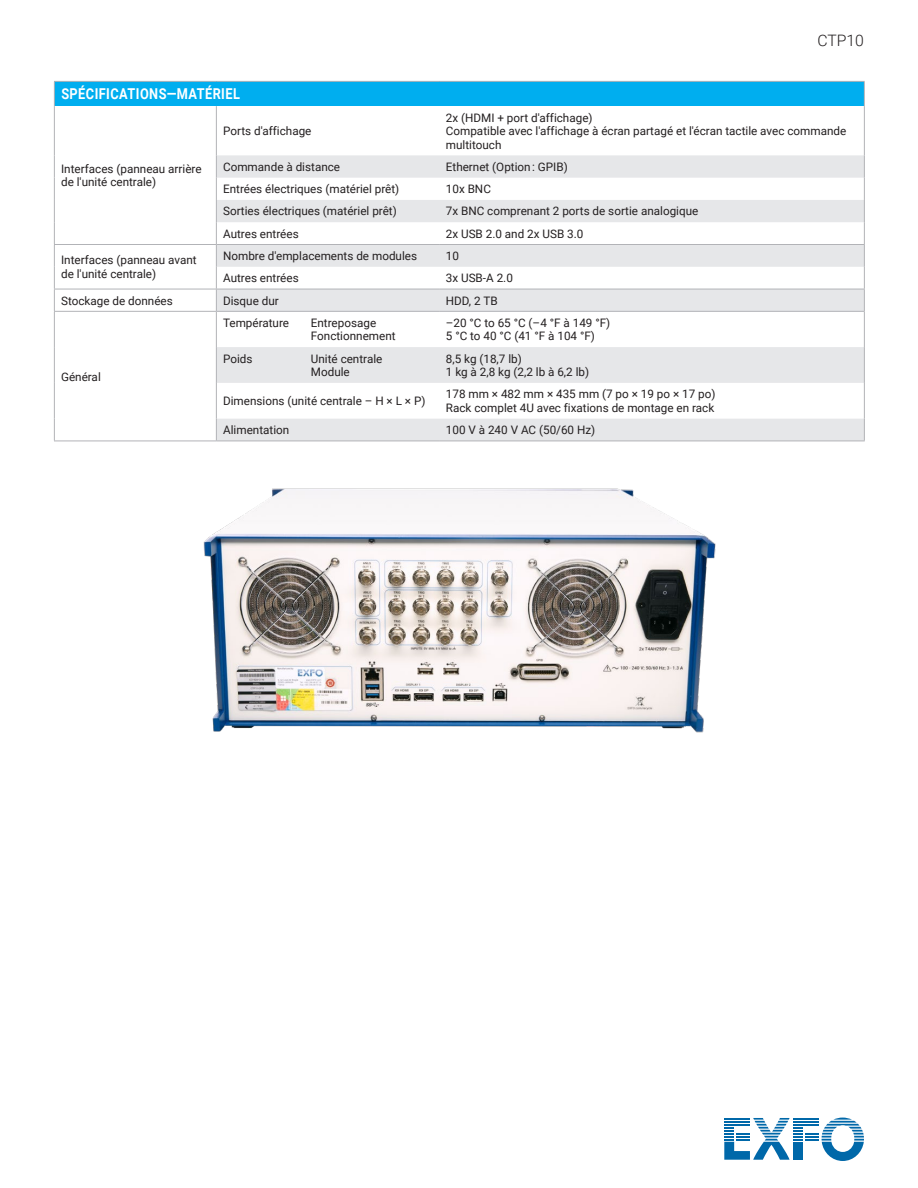
<style>
.page{position:relative;width:918px;height:1188px;background:#fff}
.page>*{position:absolute;margin:0;border:0;box-sizing:border-box;transform-origin:0 0}
.t1{font:300 15.75px "Roboto";color:#231f20}
.t2{font:700 15px "Roboto";letter-spacing:.035em;color:#fff;scale:.85 1}
.t3{font:11.7px/13.5px "Roboto";color:#231f20}
</style>
<div class="page">
<svg style="left:724px;top:1118px;width:140px;height:43px"></svg>
<hr style="left:724px;top:1124px;width:26px;height:2px;background:#0068a9">
<img style="left:203px;top:488px;width:513px;height:245px">
<div style="left:54px;top:81px;width:810px;height:25px;background:#00aeef"></div>
<svg style="left:55px;top:199px;width:161px;height:242px"></svg>
<svg style="left:217px;top:155px;width:647px;height:286px;fill:#e6e7e9"></svg>
<hr style="left:54px;top:81px;width:162px;height:1px;background:#b2b3b7">
<svg style="left:54px;top:82px;width:1px;height:24px"></svg>
<hr style="left:216px;top:81px;width:223px;height:1px;background:#b2b3b7">
<hr style="left:439px;top:81px;width:426px;height:1px;background:#b2b3b7">
<svg style="left:864px;top:82px;width:1px;height:24px"></svg>
<hr style="left:54px;top:106px;width:1px;height:49px;background:#b2b3b7">
<hr style="left:864px;top:106px;width:1px;height:49px;background:#b2b3b7">
<hr style="left:54px;top:312px;width:1px;height:35px;background:#b2b3b7">
<hr style="left:864px;top:312px;width:1px;height:35px;background:#b2b3b7">
<hr style="left:54px;top:347px;width:1px;height:36px;background:#b2b3b7">
<hr style="left:864px;top:347px;width:1px;height:36px;background:#b2b3b7">
<hr style="left:54px;top:383px;width:1px;height:36px;background:#b2b3b7">
<hr style="left:864px;top:383px;width:1px;height:36px;background:#b2b3b7">
<svg style="left:54px;top:419px;width:1px;height:22px"></svg>
<svg style="left:864px;top:419px;width:1px;height:22px"></svg>
<hr style="left:439px;top:441px;width:426px;height:1px;background:#b2b3b7">
<hr style="left:54px;top:244px;width:162px;height:1px;background:#b2b3b7">
<svg style="left:54px;top:155px;width:1px;height:156px"></svg>
<hr style="left:54px;top:289px;width:162px;height:1px;background:#b2b3b7">
<hr style="left:216px;top:244px;width:223px;height:1px;background:#b2b3b7">
<hr style="left:216px;top:289px;width:223px;height:1px;background:#b2b3b7">
<hr style="left:439px;top:244px;width:426px;height:1px;background:#b2b3b7">
<hr style="left:439px;top:289px;width:426px;height:1px;background:#b2b3b7">
<svg style="left:864px;top:155px;width:1px;height:156px"></svg>
<hr style="left:439px;top:311px;width:426px;height:1px;background:#b2b3b7">
<hr style="left:54px;top:311px;width:162px;height:1px;background:#b2b3b7">
<hr style="left:54px;top:441px;width:162px;height:1px;background:#b2b3b7">
<hr style="left:216px;top:311px;width:223px;height:1px;background:#b2b3b7">
<hr style="left:216px;top:441px;width:223px;height:1px;background:#b2b3b7">
<hr style="left:216px;top:106px;width:1px;height:49px;background:#b2b3b7">
<svg style="left:216px;top:155px;width:1px;height:156px"></svg>
<hr style="left:216px;top:312px;width:1px;height:35px;background:#b2b3b7">
<hr style="left:216px;top:347px;width:1px;height:36px;background:#b2b3b7">
<hr style="left:216px;top:383px;width:1px;height:36px;background:#b2b3b7">
<svg style="left:216px;top:419px;width:1px;height:22px"></svg>
<p class="t2" style="left:61px;top:84px;width:212px">SPÉCIFICATIONS—MATÉRIEL</p>
<p class="t3" style="left:223px;top:124px;width:90px">Ports d'affichage</p>
<h1 class="t1" style="left:817px;top:30px;width:48px">CTP10</h1>
<p class="t3" style="left:446px;top:110px;width:402px">2x (HDMI + port d'affichage)<br>Compatible avec l'affichage à écran partagé et l'écran tactile avec commande multitouch</p>
<p class="t3" style="left:61px;top:162px;width:142px">Interfaces (panneau arrière de l'unité centrale)</p>
<p class="t3" style="left:223px;top:160px;width:119px">Commande à distance</p>
<p class="t3" style="left:446px;top:160px;width:123px">Ethernet (Option : GPIB)</p>
<p class="t3" style="left:223px;top:182px;width:178px">Entrées électriques (matériel prêt)</p>
<p class="t3" style="left:446px;top:182px;width:47px">10x BNC</p>
<p class="t3" style="left:223px;top:204px;width:175px">Sorties électriques (matériel prêt)</p>
<p class="t3" style="left:446px;top:204px;width:254px">7x BNC comprenant 2 ports de sortie analogique</p>
<p class="t3" style="left:223px;top:226px;width:77px">Autres entrées</p>
<p class="t3" style="left:446px;top:226px;width:139px">2x USB 2.0 and 2x USB 3.0</p>
<p class="t3" style="left:61px;top:253px;width:137px">Interfaces (panneau avant de l'unité centrale)</p>
<p class="t3" style="left:223px;top:249px;width:196px">Nombre d'emplacements de modules</p>
<p class="t3" style="left:446px;top:249px;width:15px">10</p>
<p class="t3" style="left:223px;top:271px;width:77px">Autres entrées</p>
<p class="t3" style="left:446px;top:271px;width:69px">3x USB-A 2.0</p>
<p class="t3" style="left:61px;top:293px;width:113px">Stockage de données</p>
<p class="t3" style="left:223px;top:293px;width:57px">Disque dur</p>
<p class="t3" style="left:446px;top:293px;width:53px">HDD, 2 TB</p>
<p class="t3" style="left:61px;top:369px;width:41px">Général</p>
<p class="t3" style="left:223px;top:316px;width:68px">Température</p>
<p class="t3" style="left:311px;top:316px;width:86px">Entreposage<br>Fonctionnement</p>
<p class="t3" style="left:446px;top:316px;width:166px">–20 °C to 65 °C (–4 °F à 149 °F)<br>5 °C to 40 °C (41 °F à 104 °F)</p>
<p class="t3" style="left:223px;top:351px;width:31px">Poids</p>
<p class="t3" style="left:311px;top:351px;width:73px">Unité centrale<br>Module</p>
<p class="t3" style="left:446px;top:351px;width:145px">8,5 kg (18,7 lb)<br>1 kg à 2,8 kg (2,2 lb à 6,2 lb)</p>
<p class="t3" style="left:223px;top:394px;width:204px">Dimensions (unité centrale – H × L × P)</p>
<p class="t3" style="left:446px;top:387px;width:271px">178 mm × 482 mm × 435 mm (7 po × 19 po × 17 po)<br>Rack complet 4U avec fixations de montage en rack</p>
<p class="t3" style="left:223px;top:423px;width:68px">Alimentation</p>
<p class="t3" style="left:446px;top:423px;width:151px">100 V à 240 V AC (50/60 Hz)</p>
</div>
